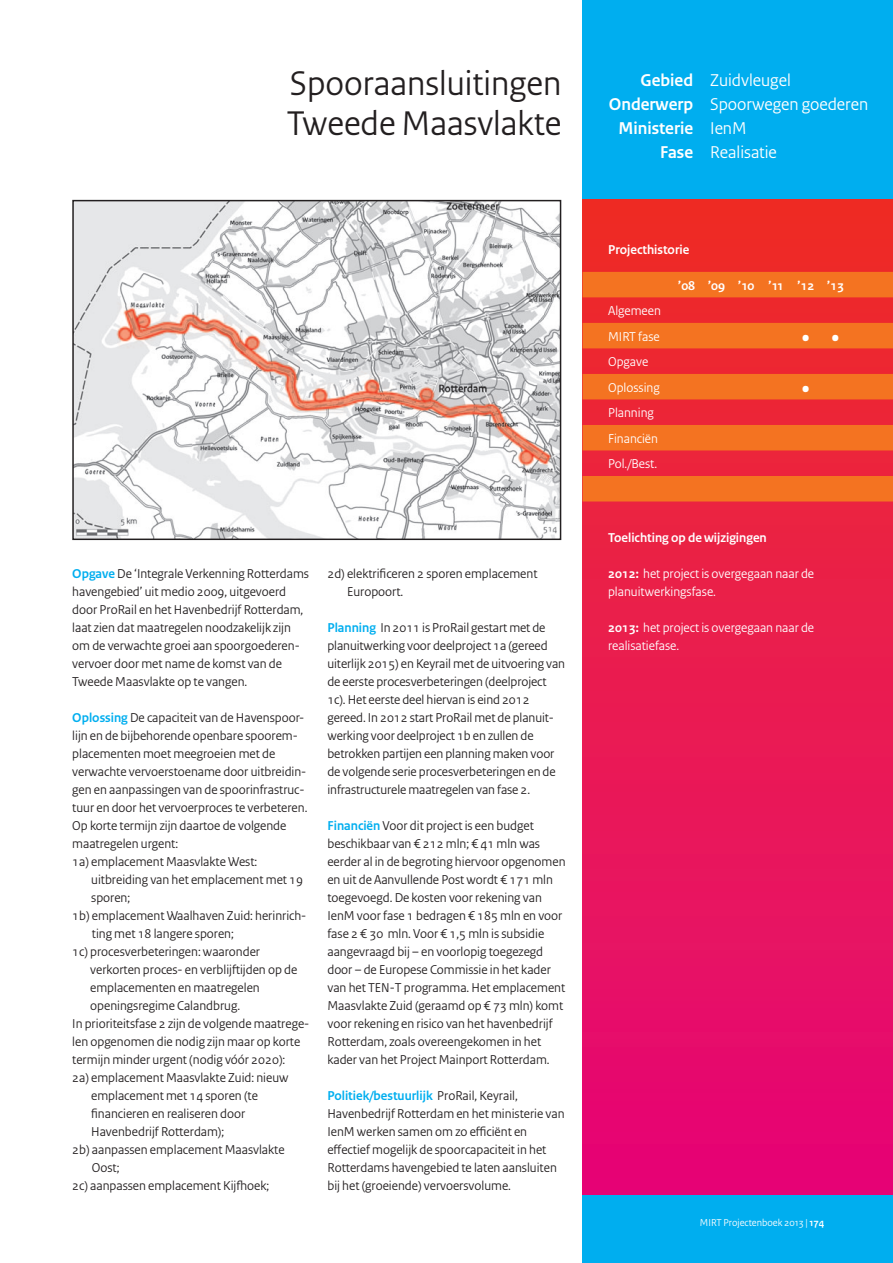
<style>
.page{position:relative;width:893px;height:1263px;background:#fff}
.page>*{position:absolute;margin:0;border:0;box-sizing:border-box;transform-origin:0 0}
.t1{font:36px/39.6px "Rijksoverheid Sans";color:#231f20}
.t2{font:700 27px "Rijksoverheid Sans";color:#fff}
.t3{font:18px "Rijksoverheid Sans";color:#fff}
.t4{font:700 18px "Rijksoverheid Sans";color:#fff}
.t5{font:13.5px/18px "Rijksoverheid Sans";color:#231f20}
.t6{font:13.5px/25.5px "Rijksoverheid Sans";color:#fff}
.t7{font:700 13.5px "Rijksoverheid Sans";color:#fff}
.t8{font:10.5px "Rijksoverheid Sans";color:#fff}
.s1{font-weight:700;color:#00aeef}
.s2{font-weight:700}
.s3{font-weight:400}
</style>
<div class="page">
<div style="left:583px;top:0;width:310px;height:1263px;background:#00aeef"></div>
<svg style="left:583px;top:200px;width:310px;height:995px;background:#e81656"></svg>
<img style="left:75px;top:203px;width:483px;height:334px">
<div style="left:72px;top:200px;width:489px;height:340px;border:2px solid #231f20"></div>
<svg style="left:583px;top:272px;width:310px;height:229px;background:#f05029"></svg>
<h1 class="t1" style="left:287px;top:64px;width:276px">Spooraansluitingen<br>Tweede Maasvlakte</h1>
<p class="t5" style="left:72px;top:565px;width:238px"><span class="s1">Opgave</span> De ‘Integrale Verkenning Rotterdams havengebied’ uit medio 2009, uitgevoerd door ProRail en het Havenbedrijf Rotterdam, laat zien dat maatregelen noodzakelijk zijn om de verwachte groei aan spoorgoederen&shy;vervoer door met name de komst van de Tweede Maasvlakte op te vangen.</p>
<p class="t5" style="left:72px;top:709px;width:237px"><span class="s1">Oplossing</span> De capaciteit van de Havenspoor&shy;lijn en de bijbehorende openbare spoorem&shy;placementen moet meegroeien met de verwachte vervoerstoename door uitbreidin&shy;gen en aanpassingen van de spoorinfrastruc&shy;tuur en door het vervoerproces te verbeteren.<br>Op korte termijn zijn daartoe de volgende maatregelen urgent:<br>1a) emplacement Maasvlakte West:</p>
<p class="t5" style="left:91px;top:871px;width:213px">uitbreiding van het emplacement met 19</p>
<p class="t5" style="left:91px;top:889px;width:41px">sporen;</p>
<p class="t5" style="left:72px;top:907px;width:236px">1b) emplacement Waalhaven Zuid: herinrich-</p>
<p class="t5" style="left:92px;top:925px;width:144px">ting met 18 langere sporen;</p>
<p class="t5" style="left:72px;top:943px;width:189px">1c) procesverbeteringen: waaronder</p>
<p class="t5" style="left:90px;top:961px;width:208px">verkorten proces- en verblijftijden op de</p>
<p class="t5" style="left:90px;top:979px;width:171px">emplacementen en maatregelen</p>
<p class="t5" style="left:90px;top:997px;width:151px">openingsregime Calandbrug.</p>
<p class="t5" style="left:72px;top:1015px;width:239px">In prioriteitsfase 2 zijn de volgende maatrege-</p>
<p class="t5" style="left:72px;top:1033px;width:229px">len opgenomen die nodig zijn maar op korte</p>
<p class="t5" style="left:72px;top:1051px;width:215px">termijn minder urgent (nodig vóór 2020):</p>
<p class="t5" style="left:72px;top:1069px;width:218px">2a) emplacement Maasvlakte Zuid: nieuw</p>
<p class="t5" style="left:91px;top:1087px;width:168px">emplacement met 14 sporen (te</p>
<p class="t5" style="left:91px;top:1104px;width:156px">financieren en realiseren door</p>
<p class="t5" style="left:91px;top:1122px;width:135px">Havenbedrijf Rotterdam);</p>
<p class="t5" style="left:72px;top:1140px;width:214px">2b) aanpassen emplacement Maasvlakte</p>
<p class="t5" style="left:92px;top:1158px;width:29px">Oost;</p>
<p class="t5" style="left:72px;top:1176px;width:198px">2c) aanpassen emplacement Kijfhoek;</p>
<p class="t5" style="left:347px;top:564px;width:192px;text-indent:-20px">2d) elektrificeren 2 sporen emplacement<br>Europoort.</p>
<p class="t5" style="left:327px;top:618px;width:239px"><span class="s1">Planning</span> In 2011 is ProRail gestart met de planuitwerking voor deelproject 1a (gereed uiterlijk 2015) en Keyrail met de uitvoering van de eerste procesverbeteringen (deelproject 1c). Het eerste deel hiervan is eind 2012 gereed. In 2012 start ProRail met de planuit&shy;werking voor deelproject 1b en zullen de betrokken partijen een planning maken voor de volgende serie procesverbeteringen en de infrastructurele maatregelen van fase 2.</p>
<p class="t5" style="left:327px;top:816px;width:240px"><span class="s1">Financiën</span> Voor dit project is een budget beschikbaar van € 212 mln; € 41 mln was eerder al in de begroting hiervoor opgenomen en uit de Aanvullende Post wordt € 171 mln toegevoegd. De kosten voor rekening van IenM voor fase 1 bedragen € 185 mln en voor fase 2 € 30 mln. Voor € 1,5 mln is subsidie aangevraagd bij – en voorlopig toegezegd door – de Europese Commissie in het kader van het TEN-T programma. Het emplacement Maasvlakte Zuid (geraamd op € 73 mln) komt voor rekening en risico van het havenbedrijf Rotterdam, zoals overeengekomen in het kader van het Project Mainport Rotterdam.</p>
<p class="t5" style="left:327px;top:1086px;width:239px"><span class="s1">Politiek/bestuurlijk</span> ProRail, Keyrail, Havenbedrijf Rotterdam en het ministerie van IenM werken samen om zo efficiënt en effectief mogelijk de spoorcapaciteit in het Rotterdams havengebied te laten aansluiten bij het (groeiende) vervoersvolume.</p>
<h3 class="t3" style="left:641px;top:70px;width:152px"><span class="s2">Gebied</span> Zuidvleugel</h3>
<h3 class="t3" style="left:609px;top:94px;width:261px"><span class="s2">Onderwerp</span> Spoorwegen goederen</h3>
<h3 class="t4" style="left:618px;top:118px;width:130px">Ministerie <span class="s3">IenM</span></h3>
<h3 class="t3" style="left:660px;top:141px;width:118px"><span class="s2">Fase</span> Realisatie</h3>
<p class="t7" style="left:608px;top:242px;width:83px">Projecthistorie</p>
<p class="t7" style="left:678px;top:278px;width:167px">’08 ’09 ’10 ’11 ’12 ’13</p>
<p class="t6" style="left:608px;top:298px;width:54px">Algemeen<br>MIRT fase</p>
<h2 class="t2" style="left:802px;top:322px;width:38px">• •</h2>
<p class="t6" style="left:608px;top:349px;width:53px">Opgave<br>Oplossing</p>
<p class="t6" style="left:608px;top:400px;width:51px">Planning<br>Financiën<br>Pol./Best.</p>
<h2 class="t2" style="left:802px;top:373px;width:9px">•</h2>
<p class="t7" style="left:608px;top:530px;width:160px">Toelichting op de wijzigingen</p>
<p class="t6" style="left:608px;top:565px;width:208px;line-height:18px"><span class="s2">2012:</span> het project is overgegaan naar de planuitwerkingsfase.</p>
<p class="t6" style="left:608px;top:619px;width:208px;line-height:18px"><span class="s2">2013:</span> het project is overgegaan naar de realisatiefase.</p>
<p class="t8" style="left:700px;top:1216px;width:126px">MIRT Projectenboek 2013 | <span class="s2">174</span></p>
</div>
